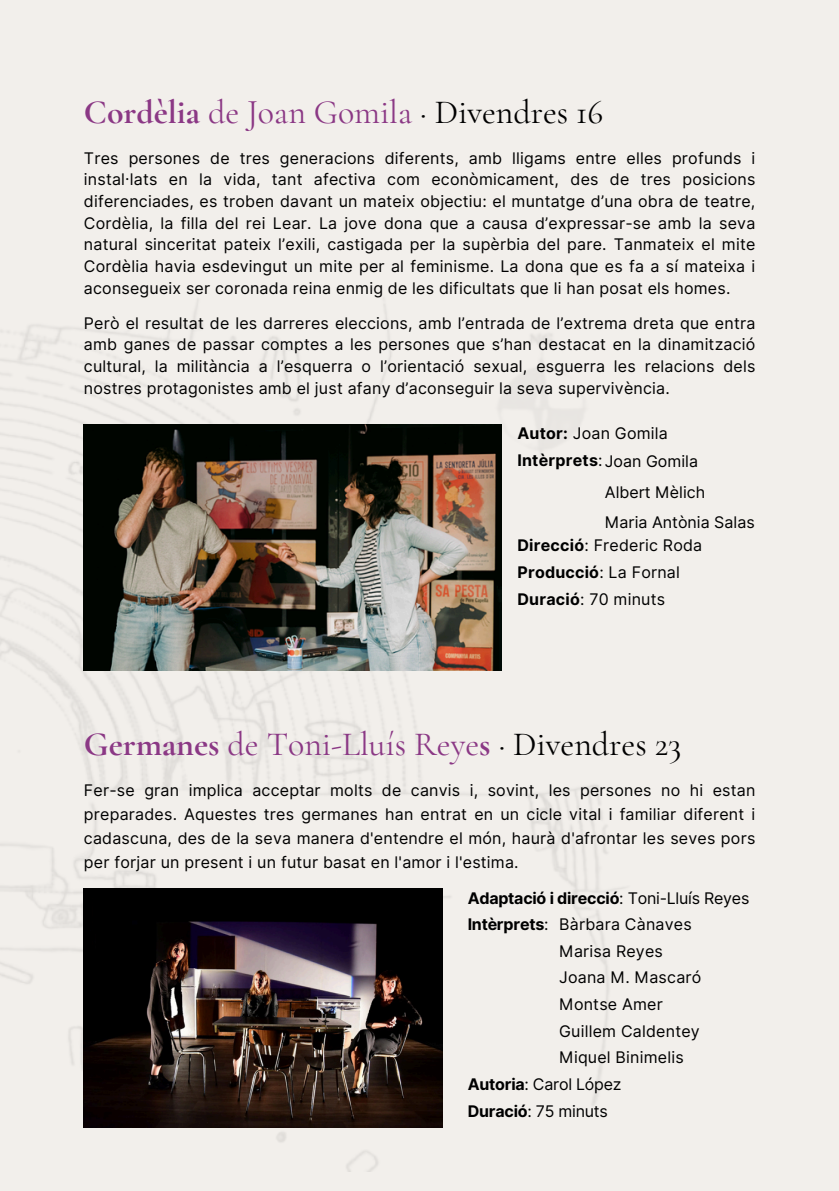
<style>
.page{position:relative;width:839px;height:1191px;background:#fff}
.page>*{position:absolute;margin:0;border:0;box-sizing:border-box;transform-origin:0 0}
.t1{font:33.8px "Cormorant Garamond";color:#8b3885}
.t2{font:16px/21.6px "Inter";letter-spacing:.01em;color:#000;text-align:justify}
.t3{font:700 16px "Inter";letter-spacing:-.015em;color:#000}
.t4{font:16px "Inter";letter-spacing:-.015em;color:#000}
.t5{font:700 16px "Inter";letter-spacing:.01em;color:#000}
.s1{font-weight:700}
.s2{color:#000}
.s3{font-weight:400}
</style>
<div class="page">
<div style="left:0;top:0;width:838px;height:1191px;background:#f2efeb"></div>
<img style="left:0;top:300px;width:624px;height:871px">
<img style="left:84px;top:425px;width:417px;height:246px">
<img style="left:84px;top:889px;width:358px;height:238px">
<p class="t1" style="left:84px;top:92px;width:520px"><span class="s1">Cordèlia</span> de Joan Gomila <span class="s2">· Divendres 16</span></p>
<p class="t2" style="left:84px;top:147px;width:673px">Tres persones de tres generacions diferents, amb lligams entre elles profunds i instal·lats en la vida, tant afectiva com econòmicament, des de tres posicions diferenciades, es troben davant un mateix objectiu: el muntatge d’una obra de teatre, Cordèlia, la filla del rei Lear. La jove dona que a causa d’expressar-se amb la seva natural sinceritat pateix l’exili, castigada per la supèrbia del pare. Tanmateix el mite Cordèlia havia esdevingut un mite per al feminisme. La dona que es fa a sí mateixa i aconsegueix ser coronada reina enmig de les dificultats que li han posat els homes.</p>
<p class="t2" style="left:84px;top:312px;width:673px">Però el resultat de les darreres eleccions, amb l’entrada de l’extrema dreta que entra amb ganes de passar comptes a les persones que s’han destacat en la dinamització cultural, la militància a l’esquerra o l’orientació sexual, esguerra les relacions dels nostres protagonistes amb el just afany d’aconseguir la seva supervivència.</p>
<h1 class="t2" style="left:517px;top:423px;width:152px"><span class="s1">Autor:</span> Joan Gomila</h1>
<p class="t2" style="left:517px;top:450px;width:182px"><span class="s1">Intèrprets</span>:Joan Gomila</p>
<p class="t2" style="left:605px;top:481px;width:102px">Albert Mèlich</p>
<p class="t2" style="left:605px;top:512px;width:151px">Maria Antònia Salas</p>
<p class="t2" style="left:517px;top:535px;width:186px"><span class="s1">Direcció</span>: Frederic Roda</p>
<p class="t5" style="left:517px;top:563px;width:164px">Producció<span class="s3">: La Fornal</span></p>
<p class="t2" style="left:517px;top:588px;width:149px"><span class="s1">Duració</span>: 70 minuts</p>
<p class="t1" style="left:84px;top:724px;width:599px"><span class="s1">Germanes</span> de Toni-Lluís Reye<span class="s1">s</span> <span class="s2">· Divendres 23</span></p>
<p class="t2" style="left:84px;top:779px;width:673px;line-height:24px">Fer-se gran implica acceptar molts de canvis i, sovint, les persones no hi estan preparades. Aquestes tres germanes han entrat en un cicle vital i familiar diferent i cadascuna, des de la seva manera d'entendre el món, haurà d'afrontar les seves pors per forjar un present i un futur basat en l'amor i l'estima.</p>
<p class="t3" style="left:467px;top:888px;width:283px">Adaptació i direcció<span class="s3">: Toni-Lluís Reyes</span></p>
<p class="t3" style="left:467px;top:915px;width:82px">Intèrprets<span class="s3">:</span></p>
<p class="t2" style="left:559px;top:913px;width:134px">Bàrbara Cànaves</p>
<p class="t2" style="left:559px;top:940px;width:105px">Marisa Reyes</p>
<p class="t2" style="left:559px;top:967px;width:144px">Joana M. Mascaró</p>
<p class="t2" style="left:559px;top:993px;width:105px">Montse Amer</p>
<p class="t2" style="left:559px;top:1020px;width:142px">Guillem Caldentey</p>
<p class="t2" style="left:559px;top:1047px;width:126px">Miquel Binimelis</p>
<p class="t4" style="left:467px;top:1075px;width:155px"><span class="s1">Autoria</span>: Carol López</p>
<p class="t4" style="left:467px;top:1102px;width:142px"><span class="s1">Duració</span>: 75 minuts</p>
</div>
